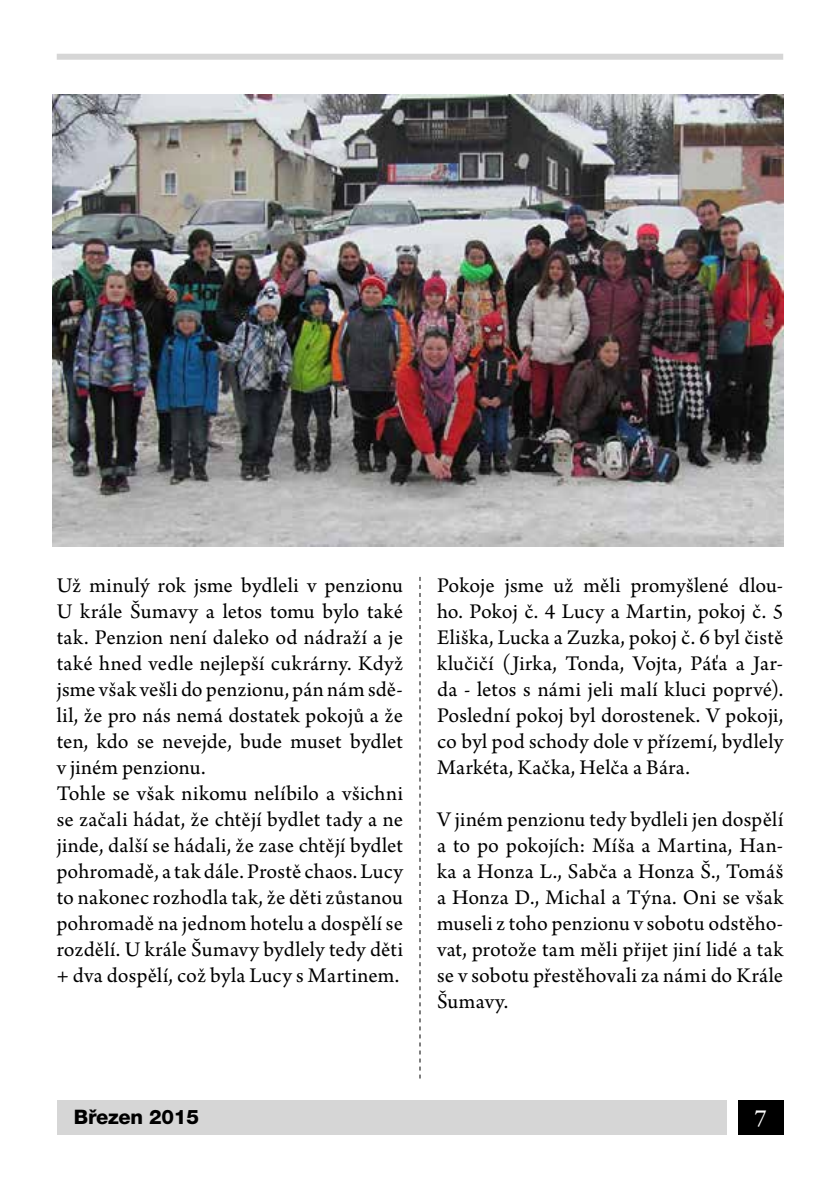
<style>
.page{position:relative;width:840px;height:1191px;background:#fff}
.page>*{position:absolute;margin:0;border:0;box-sizing:border-box;transform-origin:0 0}
.t1{font:26px "Arno Pro";color:#fff}
.t2{font:22px/26px "Arno Pro";letter-spacing:.01em;color:#000;text-align:justify}
.t3{font:800 20px "Helvetica Neue LT Pro";letter-spacing:-.01em;color:#000}
</style>
<div class="page">
<div style="left:57px;top:1100px;width:669px;height:34px;background:#d6d6d6"></div>
<div style="left:57px;top:54px;width:725px;height:6px;background:#d6d6d6"></div>
<div style="left:737px;top:1100px;width:45px;height:34px;background:#000"></div>
<svg style="left:419px;top:577px;width:1px;height:501px"></svg>
<img style="left:53px;top:95px;width:729px;height:452px">
<p class="t2" style="left:57px;top:573px;width:347px;text-align:left">Už minulý rok jsme bydleli v penzionu U krále Šumavy a letos tomu bylo také tak. Penzion není daleko od nádraží a je také hned vedle nejlepší cukrárny. Když jsme však vešli do penzionu, pán nám sdě&shy;lil, že pro nás nemá dostatek pokojů a že ten, kdo se nevejde, bude muset bydlet v jiném penzionu.<br>Tohle se však nikomu nelíbilo a všichni se začali hádat, že chtějí bydlet tady a ne jinde, další se hádali, že zase chtějí bydlet pohromadě, a tak dále. Prostě chaos. Lucy to nakonec rozhodla tak, že děti zůstanou pohromadě na jednom hotelu a dospělí se rozdělí. U krále Šumavy bydlely tedy děti + dva dospělí, což byla Lucy s Martinem.</p>
<p class="t2" style="left:437px;top:573px;width:347px">Pokoje jsme už měli promyšlené dlou&shy;ho. Pokoj č. 4 Lucy a Martin, pokoj č. 5<br>Eliška, Lucka a Zuzka, pokoj č. 6 byl čistě klučičí (Jirka, Tonda, Vojta, Páťa a Jar&shy;da - letos s námi jeli malí kluci poprvé).<br>Poslední pokoj byl dorostenek. V pokoji, co byl pod schody dole v přízemí, bydlely Markéta, Kačka, Helča a Bára.</p>
<p class="t2" style="left:437px;top:807px;width:347px">V jiném penzionu tedy bydleli jen dospělí a to po pokojích: Míša a Martina, Han&shy;ka a Honza L., Sabča a Honza Š., Tomáš a Honza D., Michal a Týna. Oni se však museli z toho penzionu v sobotu odstěho&shy;vat, protože tam měli přijet jiní lidé a tak se v sobotu přestěhovali za námi do Krále Šumavy.</p>
<p class="t3" style="left:74px;top:1105px;width:127px">Březen 2015</p>
<p class="t1" style="left:753px;top:1103px;width:14px">7</p>
</div>
